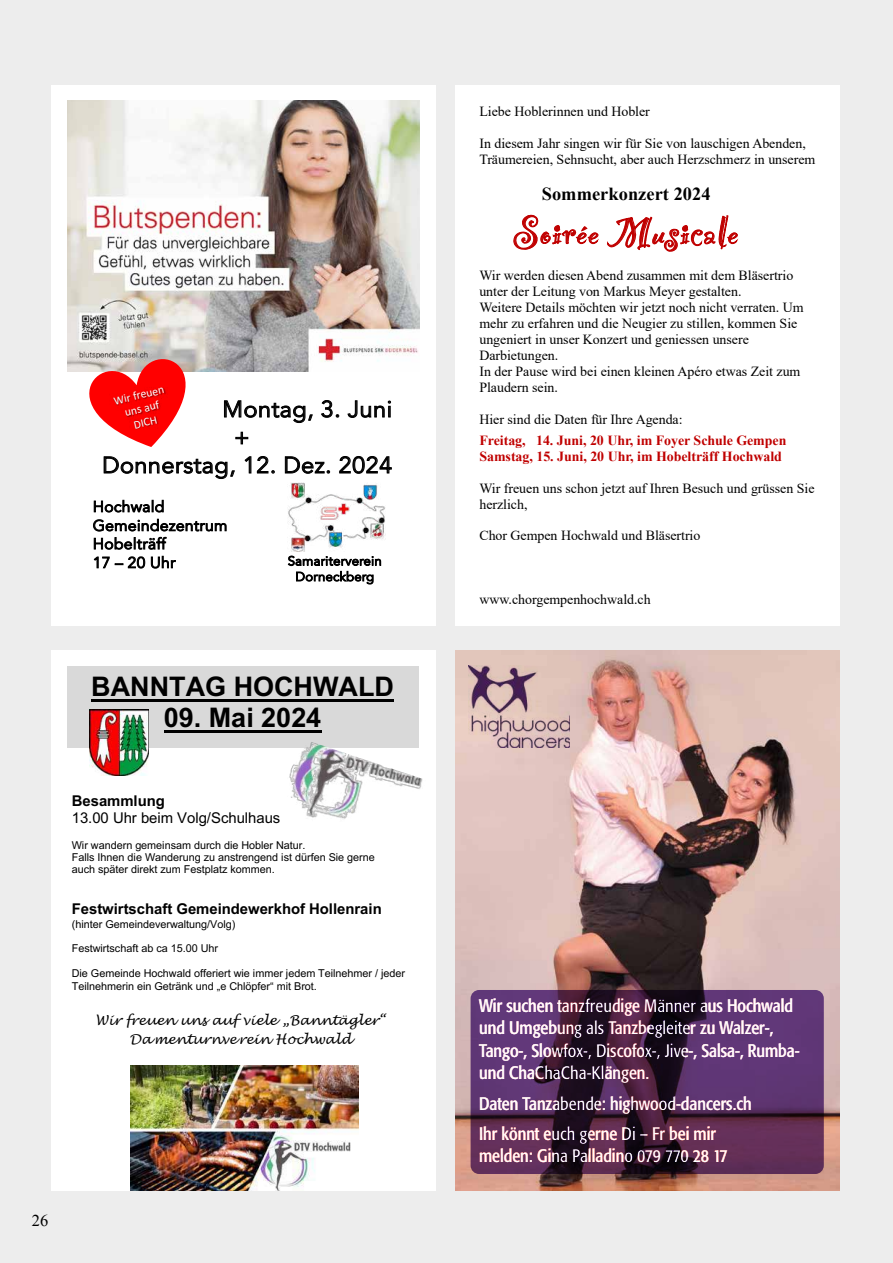
<style>
.page{position:relative;width:893px;height:1263px;background:#ededed}
.page>*{position:absolute;margin:0;border:0;box-sizing:border-box;transform-origin:0 0}
.t1{font:46.65px "Party Let Plain";letter-spacing:.02em;color:#c00000}
.t2{font:700 27px "Arial";color:#000}
.t3{font:22.95px "Avenir";letter-spacing:.02em;color:#000}
.t4{font:700 18.3px "Times New Roman";letter-spacing:.005em;color:#000}
.t5{font:condensed 18px/22.5px "Formata";color:#fff}
.t6{font:16.5px "Times New Roman";color:#000}
.t7{font:15.3px/18.6px "Avenir";letter-spacing:.02em;color:#000}
.t8{font:700 14.85px "Arial";color:#000}
.t9{font:14.85px "Arial";color:#000}
.t10{font:13.95px/15.9px "Times New Roman";letter-spacing:-.005em;color:#000}
.t11{font:700 13.95px/15.9px "Times New Roman";letter-spacing:-.005em;color:#c00000}
.t12{font:italic 13.5px/18.6px "Lucida Handwriting";letter-spacing:.005em;color:#000;text-align:center}
.t13{font:12.75px/15.6px "Avenir";letter-spacing:.02em;color:#000;text-align:center}
.t14{font:11.7px/14px "Calibri";color:#fff;text-align:center}
.t15{font:10.8px/12.3px "Arial";color:#000}
</style>
<div class="page">
<div style="left:455px;top:85px;width:384px;height:540px;background:#fff"></div>
<img style="left:455px;top:651px;width:384px;height:540px">
<img style="left:468px;top:666px;width:101px;height:82px">
<svg style="left:471px;top:990px;width:353px;height:184px;background:#4d2852"></svg>
<div style="left:51px;top:651px;width:384px;height:540px;background:#fff"></div>
<div style="left:67px;top:666px;width:351px;height:81px;background:#d9d9d9"></div>
<hr style="left:91px;top:699px;width:303px;height:3px;background:#000">
<hr style="left:164px;top:730px;width:157px;height:3px;background:#000">
<img style="left:89px;top:709px;width:59px;height:66px">
<img style="left:131px;top:1065px;width:227px;height:126px">
<img style="left:270px;top:740px;width:166px;height:72px">
<img style="left:306px;top:812px;width:49px;height:7px">
<img style="left:416px;top:763px;width:20px;height:86px">
<img style="left:435px;top:849px;width:1px;height:21px">
<div style="left:51px;top:85px;width:384px;height:540px;background:#fff"></div>
<img style="left:67px;top:101px;width:352px;height:270px">
<img style="left:288px;top:482px;width:97px;height:70px">
<svg style="left:67px;top:333px;width:166px;height:114px"></svg>
<img style="left:104px;top:376px;width:74px;height:42px">
<img style="left:115px;top:391px;width:58px;height:38px">
<img style="left:124px;top:407px;width:45px;height:35px">
<p class="t14" style="left:112px;top:394px;width:53px;rotate:-13deg">Wir freuen uns auf<br>DICH</p>
<h3 class="t3" style="left:222px;top:395px;width:171px">Montag, 3. Juni</h3>
<h3 class="t3" style="left:234px;top:423px;width:17px">+</h3>
<h3 class="t3" style="left:102px;top:451px;width:292px">Donnerstag, 12. Dez. 2024</h3>
<p class="t7" style="left:93px;top:498px;width:136px">Hochwald<br>Gemeindezentrum<br>Hobelträff<br>17 – 20 Uhr</p>
<p class="t13" style="left:288px;top:553px;width:95px">Samariterverein<br>Dorneckberg</p>
<h2 class="t2" style="left:91px;top:668px;width:304px">BANNTAG HOCHWALD</h2>
<h2 class="t2" style="left:164px;top:699px;width:159px">09. Mai 2024</h2>
<p class="t8" style="left:72px;top:790px;width:95px">Besammlung</p>
<p class="t9" style="left:72px;top:807px;width:210px">13.00 Uhr beim Volg/Schulhaus</p>
<p class="t15" style="left:72px;top:838px;width:305px">Wir wandern gemeinsam durch die Hobler Natur.<br>Falls Ihnen die Wanderung zu anstrengend ist dürfen Sie gerne auch später direkt zum Festplatz kommen.</p>
<p class="t8" style="left:72px;top:899px;width:311px">Festwirtschaft Gemeindewerkhof Hollenrain</p>
<p class="t15" style="left:72px;top:918px;width:165px">(hinter Gemeindeverwaltung/Volg)</p>
<p class="t15" style="left:72px;top:942px;width:148px">Festwirtschaft ab ca 15.00 Uhr</p>
<p class="t15" style="left:72px;top:967px;width:335px">Die Gemeinde Hochwald offeriert wie immer jedem Teilnehmer / jeder<br>Teilnehmerin ein Getränk und „e Chlöpfer“ mit Brot.</p>
<p class="t12" style="left:95px;top:1012px;width:292px">Wir freuen uns auf viele „Banntägler“<br>Damenturnverein Hochwald</p>
<p class="t6" style="left:32px;top:1209px;width:18px">26</p>
<p class="t10" style="left:479px;top:103px;width:172px">Liebe Hoblerinnen und Hobler</p>
<p class="t10" style="left:479px;top:135px;width:337px">In diesem Jahr singen wir für Sie von lauschigen Abenden,<br>Träumereien, Sehnsucht, aber auch Herzschmerz in unserem</p>
<h3 class="t4" style="left:542px;top:181px;width:170px">Sommerkonzert 2024</h3>
<h1 class="t1" style="left:512px;top:200px;width:227px">Soirée Musicale</h1>
<p class="t10" style="left:479px;top:267px;width:326px">Wir werden diesen Abend zusammen mit dem Bläsertrio unter der Leitung von Markus Meyer gestalten.<br>Weitere Details möchten wir jetzt noch nicht verraten. Um mehr zu erfahren und die Neugier zu stillen, kommen Sie ungeniert in unser Konzert und geniessen unsere Darbietungen.<br>In der Pause wird bei einen kleinen Apéro etwas Zeit zum Plaudern sein.</p>
<p class="t10" style="left:479px;top:411px;width:205px">Hier sind die Daten für Ihre Agenda:</p>
<p class="t11" style="left:479px;top:432px;width:309px">Freitag, 14. Juni, 20 Uhr, im Foyer Schule Gempen<br>Samstag, 15. Juni, 20 Uhr, im Hobelträff Hochwald</p>
<p class="t10" style="left:479px;top:480px;width:337px">Wir freuen uns schon jetzt auf Ihren Besuch und grüssen Sie herzlich,</p>
<p class="t10" style="left:479px;top:527px;width:222px">Chor Gempen Hochwald und Bläsertrio</p>
<p class="t10" style="left:479px;top:591px;width:173px">www.chorgempenhochwald.ch</p>
<p class="t5" style="left:479px;top:994px;width:322px">Wir suchen tanzfreudige Männer aus Hochwald und Umgebung als Tanzbegleiter zu Walzer-, Tango-, Slowfox-, Discofox-, Jive-, Salsa-, Rumba&shy;und ChaChaCha-Klängen.</p>
<p class="t5" style="left:479px;top:1088px;width:274px;line-height:30px">Daten Tanzabende: highwood-dancers.ch<br>Ihr könnt euch gerne Di – Fr bei mir</p>
<p class="t5" style="left:479px;top:1144px;width:250px">melden: Gina Palladino 079 770 28 17</p>
</div>
